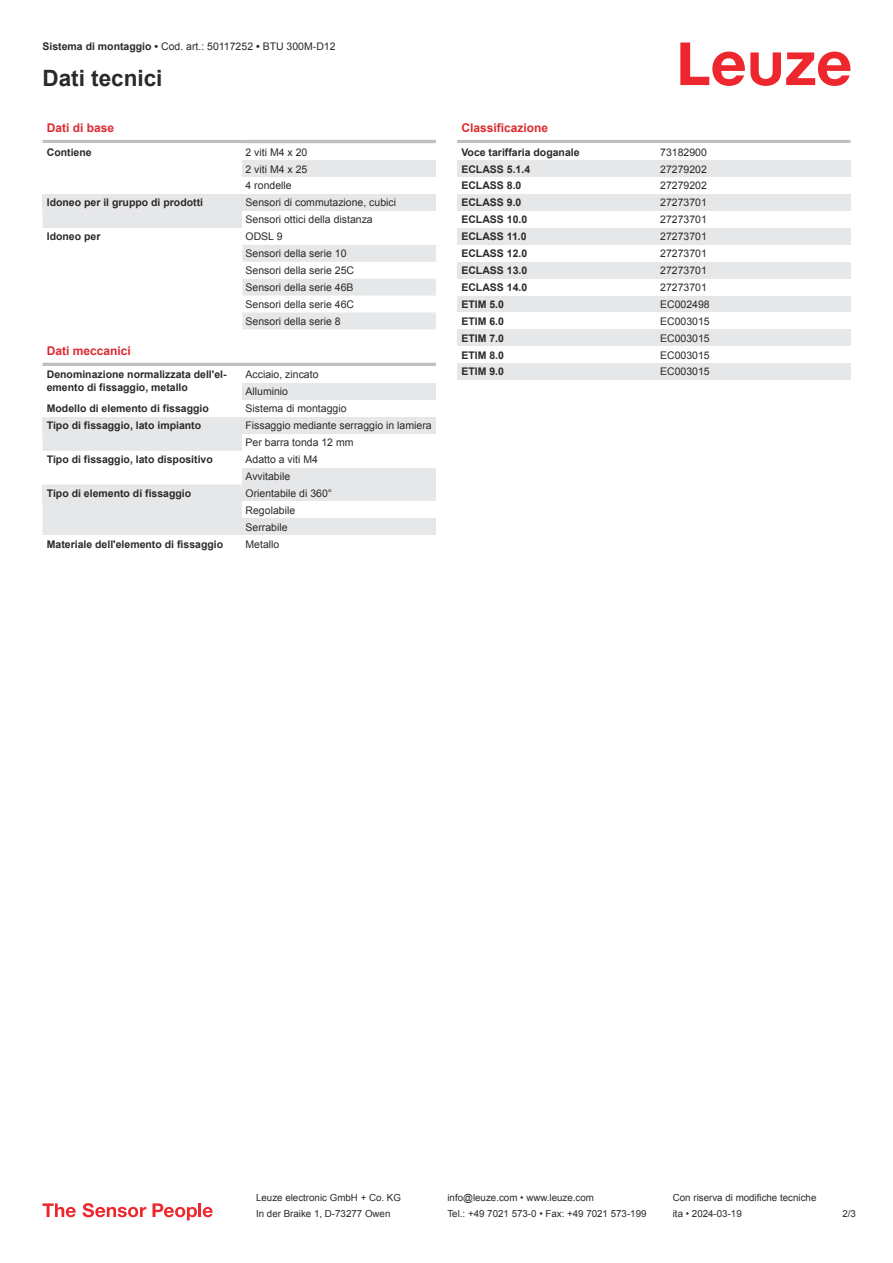
<style>
.page{position:relative;width:893px;height:1263px;background:#fff}
.page>*{position:absolute;margin:0;border:0;box-sizing:border-box;transform-origin:0 0}
.t1{font:700 22.5px "Arial";color:#2b292a}
.t2{font:700 12px "Arial";color:#db2a30}
.t3{font:10.5px/17px "Arial";color:#2b292a}
.t4{font:700 10.5px/12.6px "Arial";color:#2b292a}
.t5{font:9.75px "Arial";color:#2b292a}
.s1{font-weight:700}
</style>
<div class="page">
<svg style="left:680px;top:43px;width:170px;height:43px"></svg>
<svg style="left:43px;top:211px;width:199px;height:324px"></svg>
<hr style="left:43px;top:140px;width:393px;height:3px;background:#bdbfc1">
<svg style="left:242px;top:143px;width:194px;height:1px"></svg>
<div style="left:242px;top:160px;width:194px;height:17px;background:#e6e7e9"></div>
<div style="left:43px;top:194px;width:199px;height:17px;background:#e6e7e9"></div>
<div style="left:242px;top:194px;width:194px;height:17px;background:#e6e7e9"></div>
<div style="left:43px;top:228px;width:199px;height:17px;background:#fff"></div>
<svg style="left:242px;top:245px;width:194px;height:84px"></svg>
<div style="left:43px;top:346px;width:393px;height:18px;background:#fff"></div>
<hr style="left:43px;top:363px;width:393px;height:3px;background:#bdbfc1">
<div style="left:43px;top:366px;width:199px;height:30px;background:#fff"></div>
<div style="left:242px;top:383px;width:194px;height:17px;background:#e6e7e9"></div>
<div style="left:43px;top:400px;width:199px;height:17px;background:#fff"></div>
<div style="left:43px;top:417px;width:199px;height:17px;background:#e6e7e9"></div>
<div style="left:242px;top:417px;width:194px;height:17px;background:#e6e7e9"></div>
<div style="left:43px;top:451px;width:199px;height:17px;background:#fff"></div>
<div style="left:242px;top:468px;width:194px;height:17px;background:#e6e7e9"></div>
<div style="left:43px;top:485px;width:199px;height:16px;background:#e6e7e9"></div>
<div style="left:242px;top:485px;width:194px;height:50px;background:#e6e7e9"></div>
<div style="left:242px;top:501px;width:194px;height:17px;background:#fff"></div>
<hr style="left:457px;top:140px;width:393px;height:3px;background:#bdbfc1">
<div style="left:457px;top:160px;width:200px;height:17px;background:#e6e7e9"></div>
<div style="left:657px;top:160px;width:193px;height:17px;background:#e6e7e9"></div>
<div style="left:457px;top:194px;width:200px;height:17px;background:#e6e7e9"></div>
<div style="left:657px;top:194px;width:193px;height:17px;background:#e6e7e9"></div>
<div style="left:457px;top:228px;width:200px;height:17px;background:#e6e7e9"></div>
<div style="left:657px;top:228px;width:193px;height:17px;background:#e6e7e9"></div>
<div style="left:457px;top:262px;width:200px;height:17px;background:#e6e7e9"></div>
<div style="left:657px;top:262px;width:193px;height:17px;background:#e6e7e9"></div>
<div style="left:457px;top:296px;width:200px;height:16px;background:#e6e7e9"></div>
<div style="left:657px;top:296px;width:193px;height:16px;background:#e6e7e9"></div>
<div style="left:457px;top:329px;width:200px;height:17px;background:#e6e7e9"></div>
<div style="left:657px;top:329px;width:193px;height:17px;background:#e6e7e9"></div>
<div style="left:457px;top:363px;width:200px;height:17px;background:#e6e7e9"></div>
<div style="left:657px;top:363px;width:193px;height:17px;background:#e6e7e9"></div>
<svg style="left:43px;top:1203px;width:33px;height:14px"></svg>
<svg style="left:83px;top:1203px;width:63px;height:14px"></svg>
<svg style="left:153px;top:1203px;width:44px;height:17px"></svg>
<hr style="left:198px;top:1203px;width:3px;height:14px;background:#ed272d">
<svg style="left:203px;top:1207px;width:10px;height:10px"></svg>
<p class="t3" style="left:43px;top:39px;width:295px"><span class="s1">Sistema di montaggio •</span> Cod. art.: 50117252 <span class="s1">•</span> BTU 300M-D12</p>
<h1 class="t1" style="left:43px;top:70px;width:122px">Dati tecnici</h1>
<p class="t2" style="left:47px;top:123px;width:69px">Dati di base</p>
<p class="t4" style="left:47px;top:147px;width:46px">Contiene</p>
<p class="t3" style="left:246px;top:144px;width:63px;text-align:justify">2 viti M4 x 20<br>2 viti M4 x 25<br>4 rondelle</p>
<p class="t4" style="left:47px;top:197px;width:158px">Idoneo per il gruppo di prodotti</p>
<p class="t3" style="left:246px;top:195px;width:152px">Sensori di commutazione, cubici<br>Sensori ottici della distanza</p>
<p class="t4" style="left:47px;top:231px;width:55px">Idoneo per</p>
<p class="t3" style="left:246px;top:229px;width:110px">ODSL 9<br>Sensori della serie 10<br>Sensori della serie 25C<br>Sensori della serie 46B<br>Sensori della serie 46C<br>Sensori della serie 8</p>
<p class="t2" style="left:47px;top:346px;width:86px">Dati meccanici</p>
<p class="t4" style="left:47px;top:369px;width:181px">Denominazione normalizzata dell'el&shy;emento di fissaggio, metallo</p>
<p class="t3" style="left:246px;top:367px;width:74px">Acciaio, zincato<br>Alluminio</p>
<p class="t4" style="left:47px;top:403px;width:164px">Modello di elemento di fissaggio</p>
<p class="t3" style="left:246px;top:401px;width:102px">Sistema di montaggio</p>
<p class="t4" style="left:47px;top:420px;width:156px">Tipo di fissaggio, lato impianto</p>
<p class="t3" style="left:246px;top:418px;width:188px">Fissaggio mediante serraggio in lamiera<br>Per barra tonda 12 mm</p>
<p class="t4" style="left:47px;top:454px;width:168px">Tipo di fissaggio, lato dispositivo</p>
<p class="t3" style="left:246px;top:452px;width:74px">Adatto a viti M4<br>Avvitabile</p>
<p class="t4" style="left:47px;top:488px;width:146px">Tipo di elemento di fissaggio</p>
<p class="t3" style="left:246px;top:486px;width:88px">Orientabile di 360°<br>Regolabile<br>Serrabile</p>
<p class="t4" style="left:47px;top:538px;width:178px">Materiale dell'elemento di fissaggio</p>
<p class="t3" style="left:246px;top:536px;width:35px">Metallo</p>
<p class="t2" style="left:461px;top:123px;width:88px">Classificazione</p>
<p class="t4" style="left:461px;top:147px;width:120px">Voce tariffaria doganale</p>
<p class="t3" style="left:660px;top:144px;width:48px">73182900</p>
<p class="t4" style="left:461px;top:164px;width:70px">ECLASS 5.1.4</p>
<p class="t3" style="left:660px;top:161px;width:48px">27279202</p>
<p class="t4" style="left:461px;top:180px;width:62px">ECLASS 8.0</p>
<p class="t3" style="left:660px;top:178px;width:48px">27279202</p>
<p class="t4" style="left:461px;top:197px;width:62px">ECLASS 9.0</p>
<p class="t3" style="left:660px;top:195px;width:48px">27273701</p>
<p class="t4" style="left:461px;top:214px;width:67px">ECLASS 10.0</p>
<p class="t3" style="left:660px;top:212px;width:48px">27273701</p>
<p class="t4" style="left:461px;top:231px;width:67px">ECLASS 11.0</p>
<p class="t3" style="left:660px;top:229px;width:48px">27273701</p>
<p class="t4" style="left:461px;top:248px;width:67px">ECLASS 12.0</p>
<p class="t3" style="left:660px;top:246px;width:48px">27273701</p>
<p class="t4" style="left:461px;top:265px;width:67px">ECLASS 13.0</p>
<p class="t3" style="left:660px;top:263px;width:48px">27273701</p>
<p class="t4" style="left:461px;top:282px;width:67px">ECLASS 14.0</p>
<p class="t3" style="left:660px;top:280px;width:48px">27273701</p>
<p class="t4" style="left:461px;top:299px;width:44px">ETIM 5.0</p>
<p class="t3" style="left:660px;top:297px;width:51px">EC002498</p>
<p class="t4" style="left:461px;top:316px;width:44px">ETIM 6.0</p>
<p class="t3" style="left:660px;top:313px;width:51px">EC003015</p>
<p class="t4" style="left:461px;top:333px;width:44px">ETIM 7.0</p>
<p class="t3" style="left:660px;top:330px;width:51px">EC003015</p>
<p class="t4" style="left:461px;top:349px;width:44px">ETIM 8.0</p>
<p class="t3" style="left:660px;top:347px;width:51px">EC003015</p>
<p class="t4" style="left:461px;top:366px;width:44px">ETIM 9.0</p>
<p class="t3" style="left:660px;top:364px;width:51px">EC003015</p>
<p class="t5" style="left:256px;top:1194px;width:146px">Leuze electronic GmbH + Co. KG</p>
<p class="t5" style="left:447px;top:1194px;width:148px">info@leuze.com • www.leuze.com</p>
<p class="t5" style="left:673px;top:1194px;width:145px">Con riserva di modifiche tecniche</p>
<p class="t5" style="left:256px;top:1210px;width:136px">In der Braike 1, D-73277 Owen</p>
<p class="t5" style="left:447px;top:1210px;width:201px">Tel.: +49 7021 573-0 • Fax: +49 7021 573-199</p>
<p class="t5" style="left:673px;top:1210px;width:70px">ita • 2024-03-19</p>
<p class="t5" style="left:842px;top:1210px;width:15px">2 /3</p>
</div>
